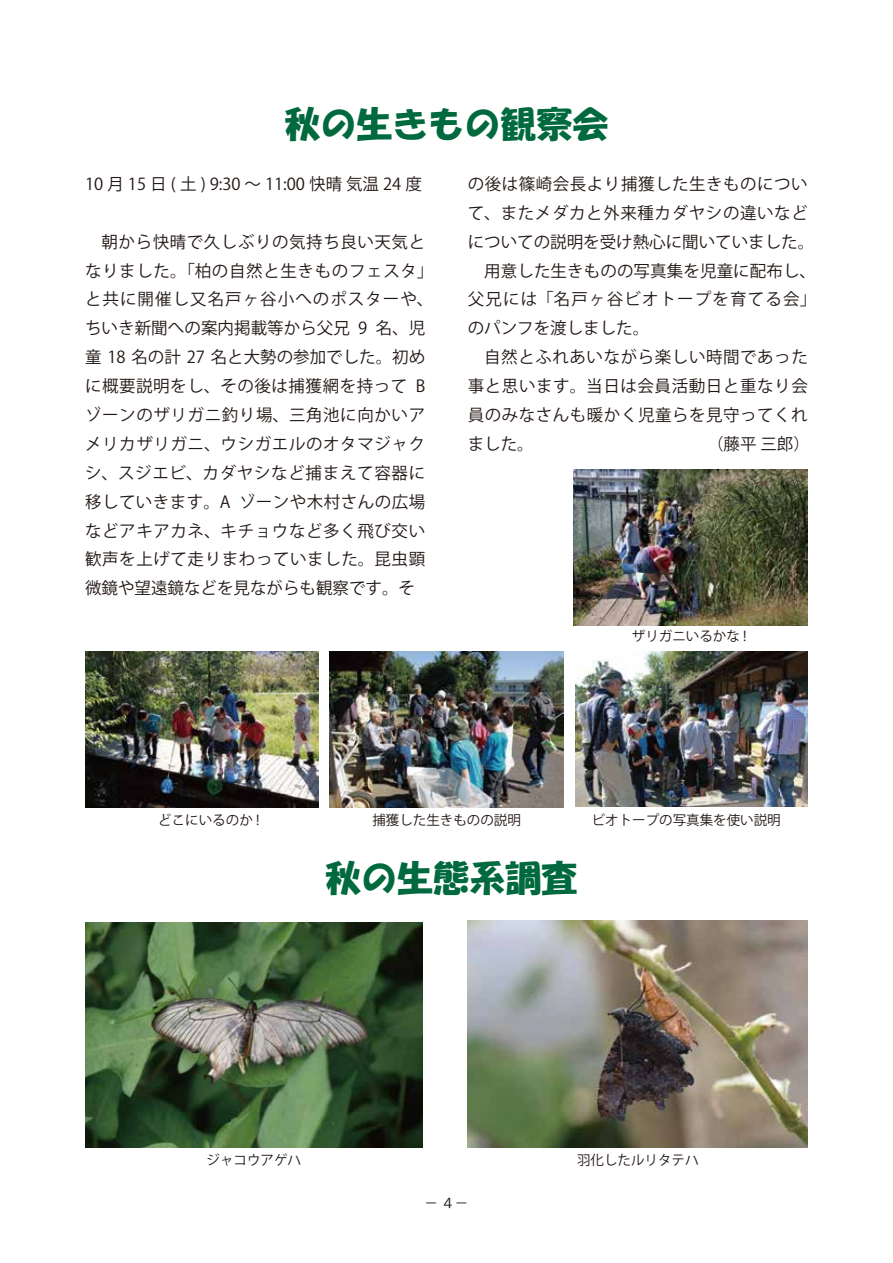
<style>
.page{position:relative;width:893px;height:1263px;background:#fff}
.page>*{position:absolute;margin:0;border:0;box-sizing:border-box;transform-origin:0 0}
.t1{font:36px "HGS Soei Kakupoptai";color:#00693e}
.t2{font:16.5px/28.8px "Koz Go Pr 6 N";letter-spacing:.035em;color:#221815}
.t3{font:16.5px "Koz Go Pr 6 N";color:#221815}
.t4{font:13.5px "Koz Go Pro";color:#221815}
.t5{font:13.5px "Koz Go Pr 6 N";color:#221815}
</style>
<div class="page">
<img style="left:574px;top:469px;width:234px;height:156px">
<img style="left:85px;top:651px;width:234px;height:156px">
<img style="left:330px;top:651px;width:234px;height:157px">
<img style="left:575px;top:651px;width:233px;height:156px">
<img style="left:85px;top:922px;width:337px;height:225px">
<img style="left:468px;top:920px;width:340px;height:228px">
<h1 class="t1" style="left:284px;top:106px;width:325px">秋の生きもの観察会</h1>
<p class="t3" style="left:85px;top:175px;width:338px">10 月 15 日 ( 土 ) 9:30 ～ 11:00 快晴 気温 24 度</p>
<p class="t2" style="left:468px;top:170px;width:350px">の後は篠崎会長より捕獲した生きものについて、またメダカと外来種カダヤシの違いなどについての説明を受け熱心に聞いていました。　用意した生きものの写真集を児童に配布し、父兄には「名戸ヶ谷ビオトープを育てる会」のパンフを渡しました。<br>　自然とふれあいながら楽しい時間であった事と思います。当日は会員活動日と重なり会員のみなさんも暖かく児童らを見守ってくれ</p>
<p class="t2" style="left:85px;top:228px;width:350px">　朝から快晴で久しぶりの気持ち良い天気となりました。「柏の自然と生きものフェスタ」と共に開催し又名戸ヶ谷小へのポスターや、ちいき新聞への案内掲載等から父兄 9 名、児童 18 名の計 27 名と大勢の参加でした。初めに概要説明をし、その後は捕獲網を持って Bゾーンのザリガニ釣り場、三角池に向かいアメリカザリガニ、ウシガエルのオタマジャクシ、スジエビ、カダヤシなど捕まえて容器に移していきます。A ゾーンや木村さんの広場などアキアカネ、キチョウなど多く飛び交い歓声を上げて走りまわっていました。昆虫顕微鏡や望遠鏡などを見ながらも観察です。そ</p>
<p class="t4" style="left:632px;top:627px;width:116px">ザリガニいるかな !</p>
<p class="t4" style="left:158px;top:811px;width:103px">どこにいるのか !</p>
<p class="t4" style="left:372px;top:811px;width:150px">捕獲した生きものの説明</p>
<h1 class="t1" style="left:325px;top:859px;width:253px">秋の生態系調査</h1>
<p class="t4" style="left:592px;top:811px;width:190px">ビオトープの写真集を使い説明</p>
<p class="t4" style="left:207px;top:1151px;width:96px">ジャコウアゲハ</p>
<p class="t4" style="left:577px;top:1151px;width:123px">羽化したルリタテハ</p>
<p class="t5" style="left:425px;top:1195px;width:45px">－ ４－</p>
</div>
